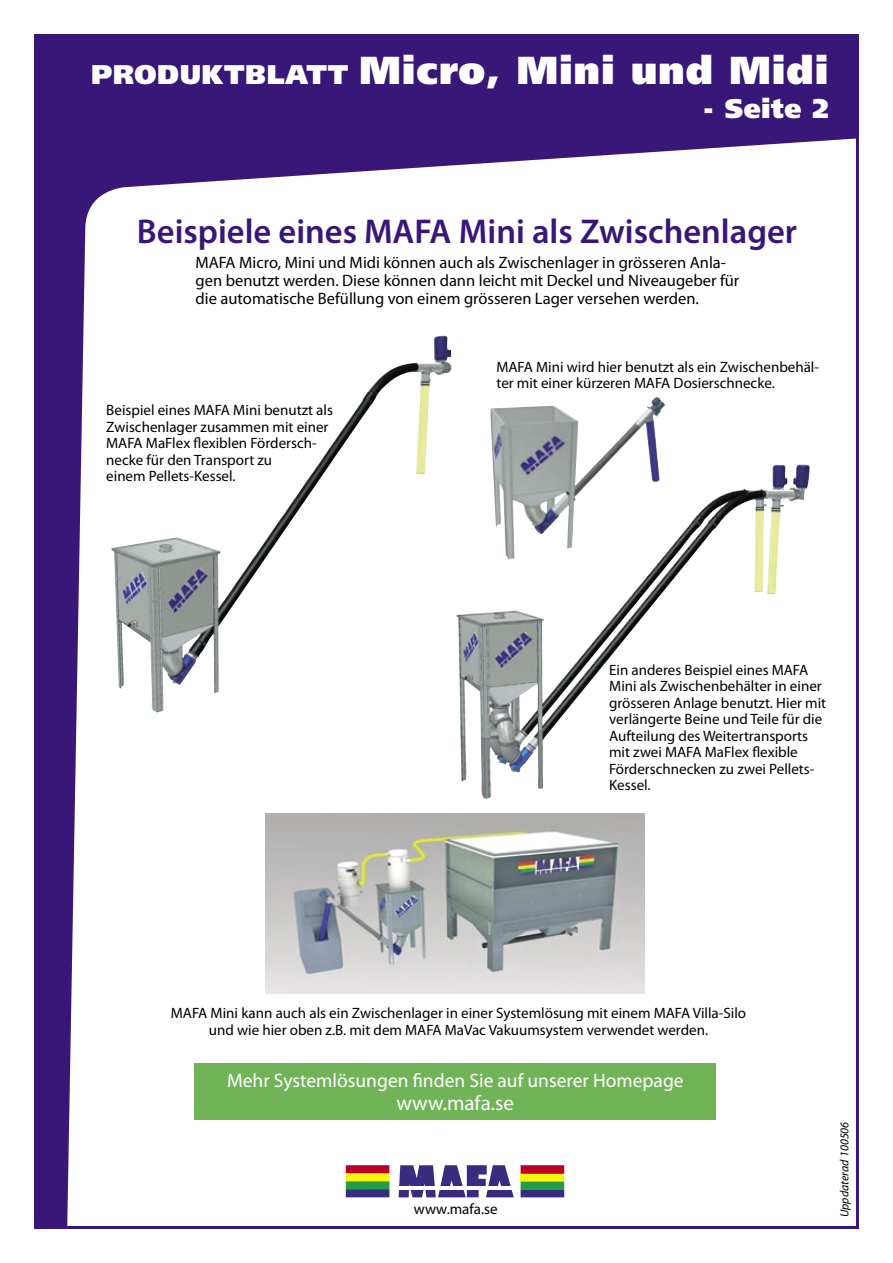
<style>
.page{position:relative;width:893px;height:1263px;background:#fff}
.page>*{position:absolute;margin:0;border:0;box-sizing:border-box;transform-origin:0 0}
.t1{font:900 39px "Frutiger";letter-spacing:.02em;color:#fff}
.t2{font:600 34.5px "Myriad Pro";color:#381778}
.t3{font:900 27px "Frutiger";letter-spacing:.02em;color:#fff}
.t4{font:21px "Myriad Pro";color:#fff}
.t5{font:19.5px "Myriad Pro";color:#fff}
.t6{font:16.5px/18px "Myriad Pro";color:#000}
.t7{font:15px/16.5px "Myriad Pro";color:#000}
.t8{font:italic 12px "Myriad Pro";color:#000}
.s1{font-size:27px}
</style>
<div class="page">
<div style="left:35px;top:35px;width:823px;height:1193px;background:#381778"></div>
<div style="left:67px;top:138px;width:789px;height:1088px;background:#fff"></div>
<hr style="left:856px;top:34px;width:3px;height:1194px;background:#381778">
<hr style="left:35px;top:1226px;width:824px;height:3px;background:#381778">
<div style="left:346px;top:1165px;width:43px;height:8px;background:#be0027"></div>
<div style="left:346px;top:1173px;width:43px;height:8px;background:#f7f410"></div>
<div style="left:346px;top:1181px;width:43px;height:8px;background:#239e46"></div>
<div style="left:346px;top:1189px;width:43px;height:8px;background:#392b80"></div>
<div style="left:521px;top:1165px;width:43px;height:9px;background:#be0027"></div>
<div style="left:521px;top:1174px;width:43px;height:7px;background:#f7f410"></div>
<div style="left:521px;top:1181px;width:43px;height:8px;background:#239e46"></div>
<div style="left:521px;top:1189px;width:43px;height:8px;background:#392b80"></div>
<svg style="left:399px;top:1165px;width:115px;height:32px;background:#7167a3"></svg>
<hr style="left:397px;top:1186px;width:117px;height:3px;background:#fff">
<div style="left:194px;top:1063px;width:522px;height:56px;background:#71b458"></div>
<img style="left:107px;top:335px;width:347px;height:382px">
<img style="left:456px;top:464px;width:349px;height:335px">
<img style="left:266px;top:813px;width:378px;height:180px">
<img style="left:490px;top:397px;width:175px;height:162px">
<p class="t1" style="left:91px;top:46px;width:739px"><span class="s1">PRODUKTBLATT</span> Micro, Mini und Midi</p>
<p class="t3" style="left:704px;top:92px;width:126px">- Seite 2</p>
<p class="t2" style="left:137px;top:212px;width:662px">Beispiele eines MAFA Mini als Zwischenlager</p>
<p class="t6" style="left:196px;top:254px;width:545px">MAFA Micro, Mini und Midi können auch als Zwischenlager in grösseren Anla&shy;gen benutzt werden. Diese können dann leicht mit Deckel und Niveaugeber für die automatische Befüllung von einem grösseren Lager versehen werden.</p>
<p class="t7" style="left:106px;top:402px;width:228px">Beispiel eines MAFA Mini benutzt als<br>Zwischenlager zusammen mit einer<br>MAFA MaFlex flexiblen Fördersch&shy;necke für den Transport zu</p>
<p class="t7" style="left:106px;top:468px;width:131px">einem Pellets-Kessel.</p>
<p class="t7" style="left:496px;top:359px;width:324px">MAFA Mini wird hier benutzt als ein Zwischenbehäl&shy;ter mit einer kürzeren MAFA Dosierschnecke.</p>
<p class="t7" style="left:609px;top:662px;width:219px">Ein anderes Beispiel eines MAFA<br>Mini als Zwischenbehälter in einer grösseren Anlage benutzt. Hier mit verlängerte Beine und Teile für die<br>Aufteilung des Weitertransports mit zwei MAFA MaFlex flexible<br>Förderschnecken zu zwei Pellets-<br>Kessel.</p>
<p class="t7" style="left:171px;top:1005px;width:577px">MAFA Mini kann auch als ein Zwischenlager in einer Systemlösung mit einem MAFA Villa-Silo</p>
<p class="t7" style="left:209px;top:1022px;width:501px">und wie hier oben z.B. mit dem MAFA MaVac Vakuumsystem verwendet werden.</p>
<p class="t5" style="left:227px;top:1070px;width:458px">Mehr Systemlösungen finden Sie auf unserer Homepage</p>
<p class="t4" style="left:397px;top:1091px;width:119px">www.mafa.se</p>
<p class="t7" style="left:414px;top:1201px;width:85px">www.mafa.se</p>
<p class="t8" style="left:838px;top:1217px;width:97px;rotate:-90deg">Uppdaterad 100506</p>
</div>
